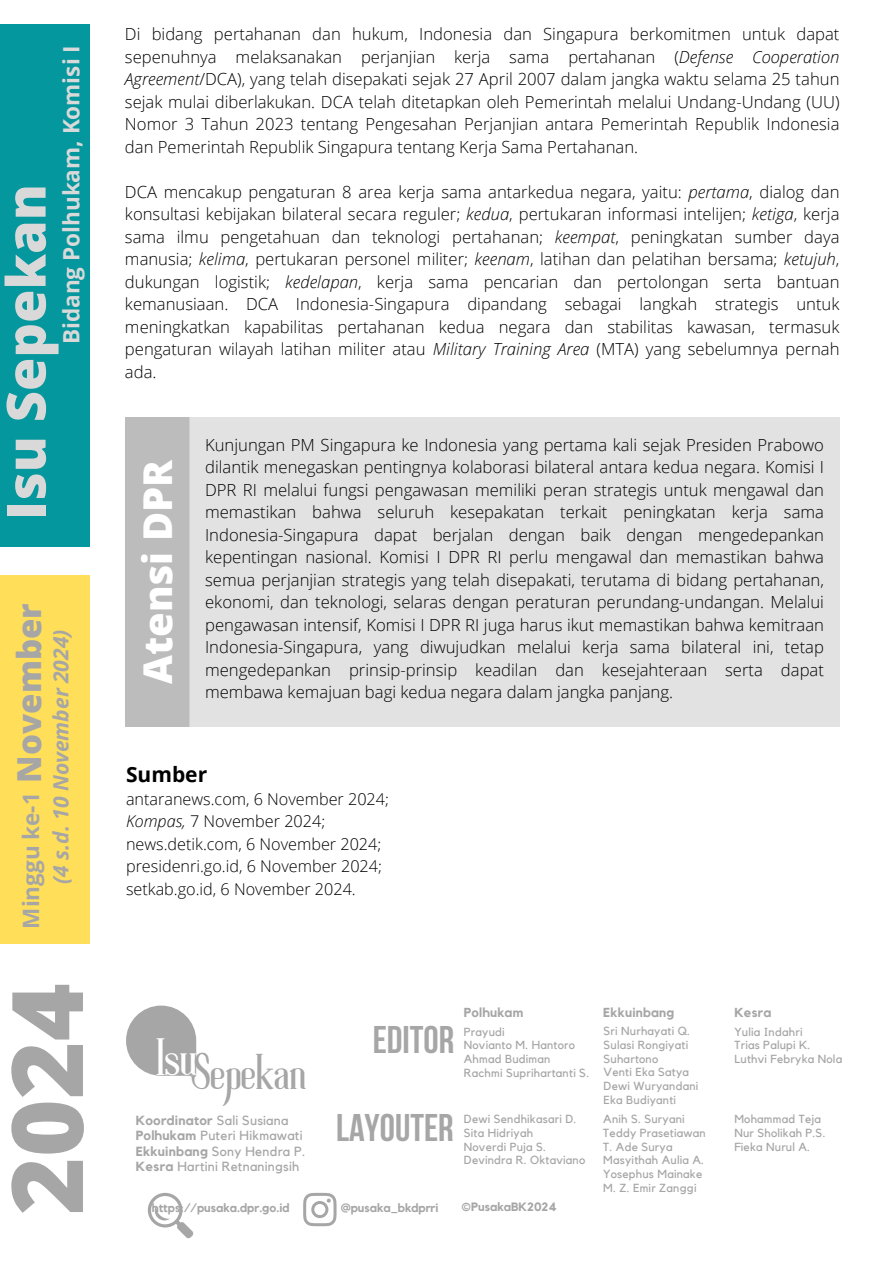
<style>
.page{position:relative;width:894px;height:1264px;background:#fff}
.page>*{position:absolute;margin:0;border:0;box-sizing:border-box;transform-origin:0 0}
.t1{font:800 98.85px "Open Sans";color:#a6a6a6}
.t2{font:800 54px "Open Sans";color:#d9d9d9}
.t3{font:47.55px "Roller Coaster";color:#fff}
.t4{font:45.3px "Roller Coaster";color:#a6a6a6}
.t5{font:800 39.75px "Open Sans";color:#fff}
.t6{font:700 38.4px "Bebas Neue";color:#a6a6a6}
.t7{font:800 33px "Open Sans";color:#a6a6a6}
.t8{font:700 22.5px "Open Sans";color:#d9d9d9}
.t9{font:700 22.5px "Open Sans";color:#a6a6a6}
.t10{font:italic 700 21px "Open Sans";color:#a6a6a6}
.t11{font:700 21px "Open Sans";color:#000}
.t12{font:300 16.65px/22.5px "Open Sans";color:#000;text-align:justify}
.t13{font:300 16.2px "Open Sans";color:#000}
.t14{font:13.2px "Kollektif";letter-spacing:.02em;color:#a6a6a6}
.t15{font:700 13.2px "Kollektif";letter-spacing:.02em;color:#a6a6a6}
.t16{font:700 13.05px "Kollektif";letter-spacing:.02em;color:#a6a6a6}
.t17{font:700 12px "Kollektif";color:#a6a6a6}
.t18{font:11.7px "Kollektif";letter-spacing:.02em;color:#a6a6a6}
.s1{font-style:italic}
.s2{font-weight:400}
.s3{font-weight:700}
</style>
<div class="page">
<div style="left:125px;top:417px;width:64px;height:310px;background:#bcbcbc"></div>
<div style="left:189px;top:417px;width:650px;height:310px;background:#e2e2e2"></div>
<div style="left:0;top:25px;width:89px;height:522px;background:#04979d"></div>
<div style="left:0;top:575px;width:89px;height:368px;background:#ffde59"></div>
<svg style="left:126px;top:1005px;width:70px;height:70px"></svg>
<svg style="left:303px;top:1192px;width:33px;height:34px"></svg>
<svg style="left:148px;top:1192px;width:45px;height:46px"></svg>
<p class="t8" style="left:55px;top:344px;width:300px;rotate:-90deg">Bidang Polhukam, Komisi I</p>
<p class="t2" style="left:-12px;top:520px;width:337px;rotate:-90deg">Isu Sepekan</p>
<p class="t7" style="left:6px;top:782px;width:181px;rotate:-90deg">November</p>
<p class="t9" style="left:15px;top:928px;width:138px;rotate:-90deg">Minggu ke-1</p>
<p class="t10" style="left:46px;top:883px;width:257px;rotate:-90deg">(4 s.d. 10 November 2024)</p>
<p class="t1" style="left:-23px;top:1214px;width:233px;rotate:-90deg">2024</p>
<p class="t12" style="left:125px;top:22px;width:715px">Di bidang pertahanan dan hukum, Indonesia dan Singapura berkomitmen untuk dapat sepenuhnya melaksanakan perjanjian kerja sama pertahanan (<span class="s1">Defense Cooperation Agreement</span>/DCA), yang telah disepakati sejak 27 April 2007 dalam jangka waktu selama 25 tahun sejak mulai diberlakukan. DCA telah ditetapkan oleh Pemerintah melalui Undang-Undang (UU)<br>Nomor 3 Tahun 2023 tentang Pengesahan Perjanjian antara Pemerintah Republik Indonesia dan Pemerintah Republik Singapura tentang Kerja Sama Pertahanan.</p>
<p class="t12" style="left:125px;top:180px;width:715px">DCA mencakup pengaturan 8 area kerja sama antarkedua negara, yaitu: <span class="s1">pertama</span>, dialog dan konsultasi kebijakan bilateral secara reguler; <span class="s1">kedua</span>, pertukaran informasi intelijen; <span class="s1">ketiga</span>, kerja sama ilmu pengetahuan dan teknologi pertahanan; <span class="s1">keempat</span>, peningkatan sumber daya manusia; <span class="s1">kelima</span>, pertukaran personel militer; <span class="s1">keenam</span>, latihan dan pelatihan bersama; <span class="s1">ketujuh</span>, dukungan logistik; <span class="s1">kedelapan</span>, kerja sama pencarian dan pertolongan serta bantuan kemanusiaan. DCA Indonesia-Singapura dipandang sebagai langkah strategis untuk meningkatkan kapabilitas pertahanan kedua negara dan stabilitas kawasan, termasuk pengaturan wilayah latihan militer atau <span class="s1">Military Training Area</span> (MTA) yang sebelumnya pernah ada.</p>
<p class="t5" style="left:130px;top:684px;width:226px;rotate:-90deg">Atensi DPR</p>
<p class="t12" style="left:205px;top:433px;width:620px">Kunjungan PM Singapura ke Indonesia yang pertama kali sejak Presiden Prabowo dilantik menegaskan pentingnya kolaborasi bilateral antara kedua negara. Komisi I DPR RI melalui fungsi pengawasan memiliki peran strategis untuk mengawal dan memastikan bahwa seluruh kesepakatan terkait peningkatan kerja sama Indonesia-Singapura dapat berjalan dengan baik dengan mengedepankan kepentingan nasional. Komisi I DPR RI perlu mengawal dan memastikan bahwa semua perjanjian strategis yang telah disepakati, terutama di bidang pertahanan, ekonomi, dan teknologi, selaras dengan peraturan perundang-undangan. Melalui pengawasan intensif, Komisi I DPR RI juga harus ikut memastikan bahwa kemitraan Indonesia-Singapura, yang diwujudkan melalui kerja sama bilateral ini, tetap mengedepankan prinsip-prinsip keadilan dan kesejahteraan serta dapat</p>
<p class="t12" style="left:205px;top:680px;width:469px">membawa kemajuan bagi kedua negara dalam jangka panjang.</p>
<p class="t11" style="left:126px;top:759px;width:83px">Sumber</p>
<p class="t13" style="left:126px;top:787px;width:264px">antaranews.com, 6 November 2024;</p>
<p class="t13" style="left:126px;top:810px;width:200px"><span class="s1">Kompas,</span> 7 November 2024;</p>
<p class="t13" style="left:126px;top:832px;width:257px">news.detik.com, 6 November 2024;</p>
<p class="t13" style="left:126px;top:855px;width:257px">presidenri.go.id, 6 November 2024;</p>
<p class="t13" style="left:126px;top:877px;width:231px">setkab.go.id, 6 November 2024.</p>
<h2 class="t3" style="left:157px;top:1039px;width:43px">Isu</h2>
<p class="t4" style="left:191px;top:1054px;width:117px">Sepekan</p>
<p class="t15" style="left:136px;top:1113px;width:154px">Koordinator <span class="s2">Sali Susiana</span></p>
<p class="t14" style="left:136px;top:1129px;width:168px"><span class="s3">Polhukam</span> Puteri Hikmawati</p>
<p class="t14" style="left:136px;top:1144px;width:171px"><span class="s3">Ekkuinbang</span> Sony Hendra P.</p>
<p class="t14" style="left:136px;top:1160px;width:165px"><span class="s3">Kesra</span> Hartini Retnaningsih</p>
<h6 class="t17" style="left:152px;top:1202px;width:139px">https://pusaka.dpr.go.id</h6>
<p class="t6" style="left:372px;top:1024px;width:83px">EDITOR</p>
<p class="t16" style="left:463px;top:1006px;width:61px">Polhukam</p>
<p class="t18" style="left:463px;top:1026px;width:42px">Prayudi</p>
<p class="t18" style="left:463px;top:1039px;width:113px">Novianto M. Hantoro</p>
<h5 class="t18" style="left:463px;top:1053px;width:88px">Ahmad Budiman</h5>
<p class="t18" style="left:463px;top:1067px;width:127px">Rachmi Suprihartanti S.</p>
<p class="t6" style="left:336px;top:1112px;width:119px">LAYOUTER</p>
<p class="t18" style="left:463px;top:1113px;width:114px">Dewi Sendhikasari D.</p>
<p class="t18" style="left:463px;top:1127px;width:71px">Sita Hidriyah</p>
<p class="t18" style="left:463px;top:1141px;width:84px">Noverdi Puja S.</p>
<p class="t18" style="left:463px;top:1154px;width:123px">Devindra R. Oktaviano</p>
<p class="t17" style="left:340px;top:1202px;width:99px">@pusaka_bkdprri</p>
<p class="t17" style="left:461px;top:1201px;width:97px">©PusakaBK2024</p>
<p class="t16" style="left:603px;top:1006px;width:72px">Ekkuinbang</p>
<p class="t18" style="left:603px;top:1025px;width:88px">Sri Nurhayati Q.</p>
<h5 class="t18" style="left:603px;top:1039px;width:86px">Sulasi Rongiyati</h5>
<p class="t18" style="left:603px;top:1053px;width:56px">Suhartono</p>
<p class="t18" style="left:603px;top:1066px;width:87px">Venti Eka Satya</p>
<p class="t18" style="left:603px;top:1080px;width:96px">Dewi Wuryandani</p>
<p class="t18" style="left:603px;top:1094px;width:74px">Eka Budiyanti</p>
<h1 class="t18" style="left:603px;top:1113px;width:83px">Anih S. Suryani</h1>
<h3 class="t18" style="left:603px;top:1127px;width:104px">Teddy Prasetiawan</h3>
<h3 class="t18" style="left:603px;top:1141px;width:71px">T. Ade Surya</h3>
<p class="t18" style="left:603px;top:1154px;width:102px">Masyithah Aulia A.</p>
<p class="t18" style="left:603px;top:1168px;width:100px">Yosephus Mainake</p>
<p class="t18" style="left:603px;top:1182px;width:95px">M. Z. Emir Zanggi</p>
<h4 class="t16" style="left:734px;top:1006px;width:39px">Kesra</h4>
<p class="t18" style="left:734px;top:1026px;width:70px">Yulia Indahri</p>
<p class="t18" style="left:734px;top:1039px;width:77px">Trias Palupi K.</p>
<p class="t18" style="left:734px;top:1053px;width:109px">Luthvi Febryka Nola</p>
<p class="t18" style="left:734px;top:1113px;width:88px">Mohammad Teja</p>
<p class="t18" style="left:734px;top:1127px;width:93px">Nur Sholikah P.S.</p>
<p class="t18" style="left:734px;top:1141px;width:77px">Fieka Nurul A.</p>
</div>
